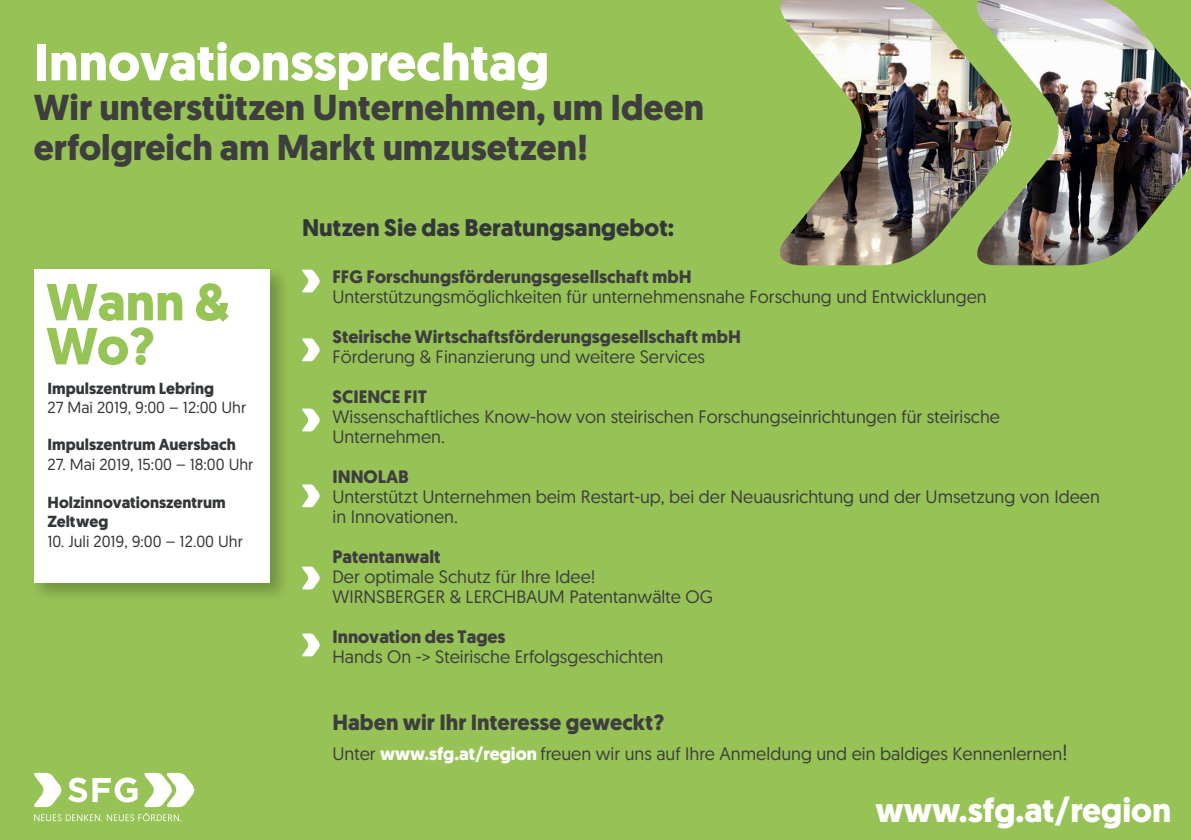
<style>
.page{position:relative;width:1191px;height:840px;background:#fff}
.page>*{position:absolute;margin:0;border:0;box-sizing:border-box;transform-origin:0 0}
.t1{font:700 52px "Geomanist";color:#fff}
.t2{font:700 52px/44px "Geomanist";color:#96c456}
.t3{font:700 36px/40px "Geomanist";color:#3e3e3f}
.t4{font:700 34px "Geomanist";color:#fff}
.t5{font:700 24px "Geomanist";color:#333739}
.t6{font:700 22px "Geomanist";color:#3e3e3f}
.t7{font:18px/20px "Geomanist";color:#3e3e3f}
.t8{font:700 18px "Geomanist";color:#3e3e3f}
.t9{font:16px "Geomanist";color:#333739}
.t10{font:700 16px/19.2px "Geomanist";color:#333739}
.s1{font-weight:700;color:#fff}
.s2{font-size:22px}
</style>
<div class="page">
<div style="left:0;top:0;width:1191px;height:839px;background:#97c356"></div>
<img style="left:764px;top:0;width:427px;height:265px">
<svg style="left:34px;top:812px;width:147px;height:8px"></svg>
<svg style="left:32px;top:772px;width:164px;height:34px"></svg>
<img style="left:30px;top:265px;width:261px;height:338px">
<div style="left:34px;top:269px;width:236px;height:313px;background:#fff"></div>
<svg style="left:301px;top:269px;width:20px;height:23px"></svg>
<svg style="left:301px;top:338px;width:20px;height:23px"></svg>
<svg style="left:301px;top:408px;width:20px;height:23px"></svg>
<svg style="left:301px;top:484px;width:20px;height:23px"></svg>
<svg style="left:301px;top:566px;width:20px;height:23px"></svg>
<svg style="left:301px;top:633px;width:20px;height:23px"></svg>
<h1 class="t1" style="left:34px;top:27px;width:517px">Innovationssprechtag</h1>
<h2 class="t3" style="left:34px;top:88px;width:672px">Wir unterstützen Unternehmen, um Ideen erfolgreich am Markt umzusetzen!</h2>
<h1 class="t2" style="left:46px;top:280px;width:185px">Wann &amp;<br>Wo?</h1>
<p class="t10" style="left:48px;top:378px;width:168px">Impulszentrum Lebring</p>
<p class="t9" style="left:48px;top:397px;width:200px">27 Mai 2019, 9:00 – 12:00 Uhr</p>
<p class="t10" style="left:48px;top:435px;width:190px">Impulszentrum Auersbach</p>
<p class="t9" style="left:48px;top:453px;width:207px">27. Mai 2019, 15:00 – 18:00 Uhr</p>
<p class="t10" style="left:48px;top:492px;width:179px">Holzinnovationszentrum<br>Zeltweg</p>
<p class="t9" style="left:48px;top:530px;width:197px">10. Juli 2019, 9:00 – 12.00 Uhr</p>
<h3 class="t5" style="left:302px;top:211px;width:373px">Nutzen Sie das Beratungsangebot:</h3>
<p class="t8" style="left:332px;top:264px;width:361px">FFG Forschungsförderungsgesellschaft mbH</p>
<p class="t7" style="left:332px;top:286px;width:656px">Unterstützungsmöglichkeiten für unternehmensnahe Forschung und Entwicklungen</p>
<p class="t8" style="left:332px;top:324px;width:410px">Steirische Wirtschaftsförderungsgesellschaft mbH</p>
<p class="t7" style="left:332px;top:346px;width:374px">Förderung &amp; Finanzierung und weitere Services</p>
<p class="t8" style="left:332px;top:384px;width:96px">SCIENCE FIT</p>
<p class="t7" style="left:332px;top:406px;width:669px">Wissenschaftliches Know-how von steirischen Forschungseinrichtungen für steirische<br>Unternehmen.</p>
<p class="t8" style="left:332px;top:464px;width:78px">INNOLAB</p>
<p class="t7" style="left:332px;top:486px;width:769px">Unterstützt Unternehmen beim Restart-up, bei der Neuausrichtung und der Umsetzung von Ideen in Innovationen.</p>
<p class="t8" style="left:332px;top:544px;width:110px">Patentanwalt</p>
<p class="t7" style="left:332px;top:566px;width:382px">Der optimale Schutz für Ihre Idee!<br>WIRNSBERGER &amp; LERCHBAUM Patentanwälte OG</p>
<p class="t8" style="left:332px;top:624px;width:175px">Innovation des Tages</p>
<p class="t7" style="left:332px;top:646px;width:332px">Hands On -&gt; Steirische Erfolgsgeschichten</p>
<p class="t6" style="left:332px;top:706px;width:333px">Haben wir Ihr Interesse geweckt?</p>
<p class="t7" style="left:332px;top:742px;width:737px">Unter <span class="s1">www.sfg.at/region</span> freuen wir uns auf Ihre Anmeldung und ein baldiges Kennenlernen<span class="s2">!</span></p>
<h3 class="t4" style="left:875px;top:786px;width:297px">www.sfg.at/region</h3>
</div>
